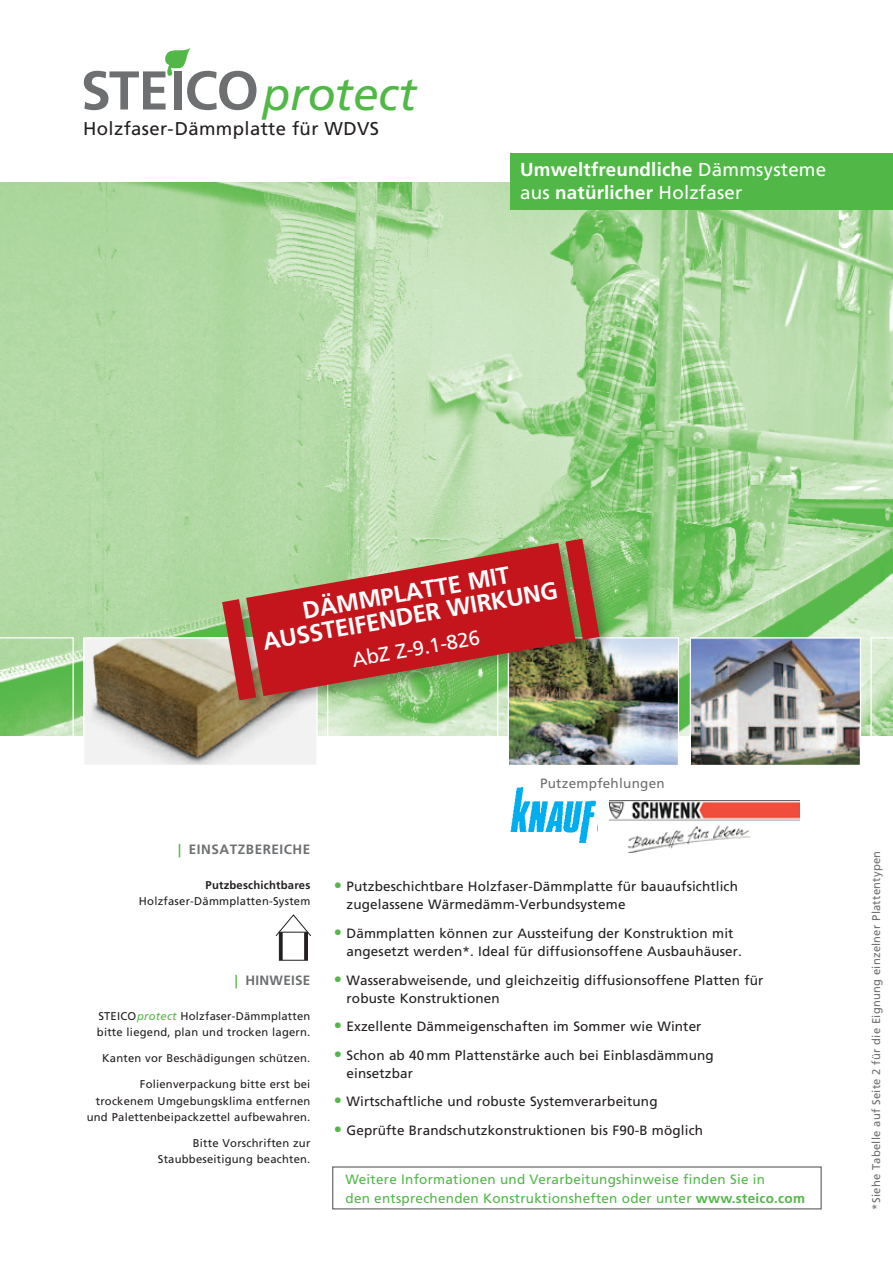
<style>
.page{position:relative;width:893px;height:1263px;background:#fff}
.page>*{position:absolute;margin:0;border:0;box-sizing:border-box;transform-origin:0 0}
.t1{font:italic 46.2px "Frutiger";letter-spacing:-.01em;color:#51b848}
.t2{font:700 24px/23.2px "Frutiger";color:#fff;text-align:center}
.t3{font:20.25px "Frutiger";color:#fff}
.t4{font:700 18.75px/22.5px "Frutiger";letter-spacing:.01em;color:#fff}
.t5{font:18.6px "Frutiger";letter-spacing:.02em;color:#231f20}
.t6{font:13.5px/18.8px "Frutiger";letter-spacing:.01em;color:#231f20}
.t7{font:13.5px/18.8px "Frutiger";letter-spacing:.02em;color:#51b848}
.t8{font:700 13.5px "Frutiger";letter-spacing:.04em;color:#6d6f71}
.t9{font:13.5px "Frutiger";letter-spacing:.02em;color:#6d6f71}
.t10{font:11.25px/16.5px "Frutiger";letter-spacing:.02em;color:#231f20;text-align:right}
.t11{font:11.25px "Frutiger";letter-spacing:.02em;color:#6d6f71}
.t12{font:700 11.25px "Frutiger";letter-spacing:.02em;color:#231f20}
.s1{font-weight:400}
.s2{color:#51b848}
.s3{font-style:italic;color:#51b848}
.s4{font-weight:700;font-size:16.5px;color:#51b848}
.s5{font-weight:700}
</style>
<div class="page">
<img style="left:0;top:183px;width:893px;height:553px">
<div style="left:510px;top:153px;width:383px;height:57px;background:#51b848"></div>
<img style="left:85px;top:639px;width:231px;height:125px">
<div style="left:83px;top:637px;width:235px;height:129px;border:1px solid #fff"></div>
<svg style="left:0;top:637px;width:74px;height:99px;background:#8fcd81"></svg>
<img style="left:510px;top:639px;width:167px;height:125px">
<div style="left:508px;top:637px;width:171px;height:129px;border:1px solid #fff"></div>
<svg style="left:870px;top:637px;width:23px;height:99px;background:#c6e3bc"></svg>
<img style="left:692px;top:639px;width:167px;height:125px">
<div style="left:690px;top:637px;width:171px;height:129px;border:1px solid #fff"></div>
<div style="left:279px;top:932px;width:29px;height:28px;border:1px solid #231f20"></div>
<svg style="left:275px;top:914px;width:36px;height:23px"></svg>
<svg style="left:279px;top:932px;width:4px;height:28px"></svg>
<hr style="left:304px;top:932px;width:3px;height:28px;background:#231f20">
<svg style="left:84px;top:47px;width:172px;height:63px"></svg>
<div style="left:220px;top:537px;width:393px;height:177px;background:#231f20;opacity:.3"></div>
<svg style="left:246px;top:543px;width:330px;height:153px;background:#b24f3f"></svg>
<svg style="left:220px;top:597px;width:39px;height:106px;background:#b76052"></svg>
<svg style="left:563px;top:536px;width:39px;height:106px;background:#9f5e40"></svg>
<img style="left:510px;top:788px;width:86px;height:54px">
<img style="left:610px;top:800px;width:190px;height:52px">
<div style="left:332px;top:1166px;width:490px;height:43px;border:1px solid #6d6f71"></div>
<h1 class="t1" style="left:262px;top:67px;width:155px">protect</h1>
<h3 class="t5" style="left:83px;top:118px;width:297px">Holzfaser-Dämmplatte für WDVS</h3>
<h3 class="t4" style="left:520px;top:158px;width:308px">Umweltfreundliche <span class="s1">Dämmsysteme aus</span> natürlicher <span class="s1">Holzfaser</span></h3>
<h2 class="t2" style="left:257px;top:607px;width:301px;rotate:-10deg">Dämmplatte mit aussteifende r Wirkung</h2>
<h3 class="t3" style="left:350px;top:648px;width:131px;rotate:-10deg">AbZ Z-9.1-826</h3>
<p class="t8" style="left:178px;top:841px;width:132px"><span class="s2">|</span> Einsatzbereiche</p>
<p class="t12" style="left:206px;top:878px;width:106px">Putzbeschichtbares</p>
<p class="t10" style="left:139px;top:893px;width:173px">Holzfaser-Dämmplatten-System</p>
<p class="t8" style="left:235px;top:972px;width:77px"><span class="s2">|</span>HINWEISE</p>
<p class="t10" style="left:97px;top:1008px;width:215px;text-align:left">STEICO<span class="s3">protect</span> Holzfaser-Dämmplatten bitte liegend, plan und trocken lagern.</p>
<p class="t10" style="left:102px;top:1050px;width:210px">Kanten vor Beschädigungen schützen.</p>
<p class="t10" style="left:87px;top:1076px;width:225px">Folienverpackung bitte erst bei trockenem Umgebungsklima entfernen und Palettenbeipackzettel aufbewahren.</p>
<p class="t10" style="left:158px;top:1135px;width:154px">Bitte Vorschriften zur<br>Staubbeseitigung beachten.</p>
<p class="t9" style="left:540px;top:775px;width:126px">Putzempfehlungen</p>
<p class="t6" style="left:347px;top:877px;width:393px;text-indent:-13px"><span class="s4">•</span> Putzbeschichtbare Holzfaser-Dämmplatte für bauaufsichtlich zugelassene Wärmedämm-Verbundsysteme</p>
<p class="t6" style="left:347px;top:924px;width:397px;text-indent:-13px"><span class="s4">•</span> Dämmplatten können zur Aussteifung der Konstruktion mit angesetzt werden*. Ideal für diffusionsoffene Ausbauhäuser.</p>
<p class="t6" style="left:347px;top:970px;width:418px;text-indent:-13px"><span class="s4">•</span> Wasserabweisende, und gleichzeitig diffusionsoffene Platten für robuste Konstruktionen</p>
<p class="t6" style="left:334px;top:1017px;width:369px"><span class="s4">•</span> Exzellente Dämmeigenschaften im Sommer wie Winter</p>
<p class="t6" style="left:347px;top:1045px;width:369px;text-indent:-13px"><span class="s4">•</span> Schon ab 40mm Plattenstärke auch bei Einblasdämmung einsetzbar</p>
<p class="t6" style="left:334px;top:1092px;width:325px"><span class="s4">•</span> Wirtschaftliche und robuste Systemverarbeitung</p>
<p class="t6" style="left:334px;top:1120px;width:371px"><span class="s4">•</span> Geprüfte Brandschutzkonstruktionen bis F90-B möglich</p>
<p class="t7" style="left:345px;top:1170px;width:461px">Weitere Informationen und Verarbeitungshinweise finden Sie in<br>den entsprechenden Konstruktionsheften oder unter <span class="s5">www.steico.com</span></p>
<p class="t11" style="left:870px;top:1209px;width:360px;rotate:-90deg">*Siehe Tabelle auf Seite 2 für die Eignung einzelner Plattentypen</p>
</div>
